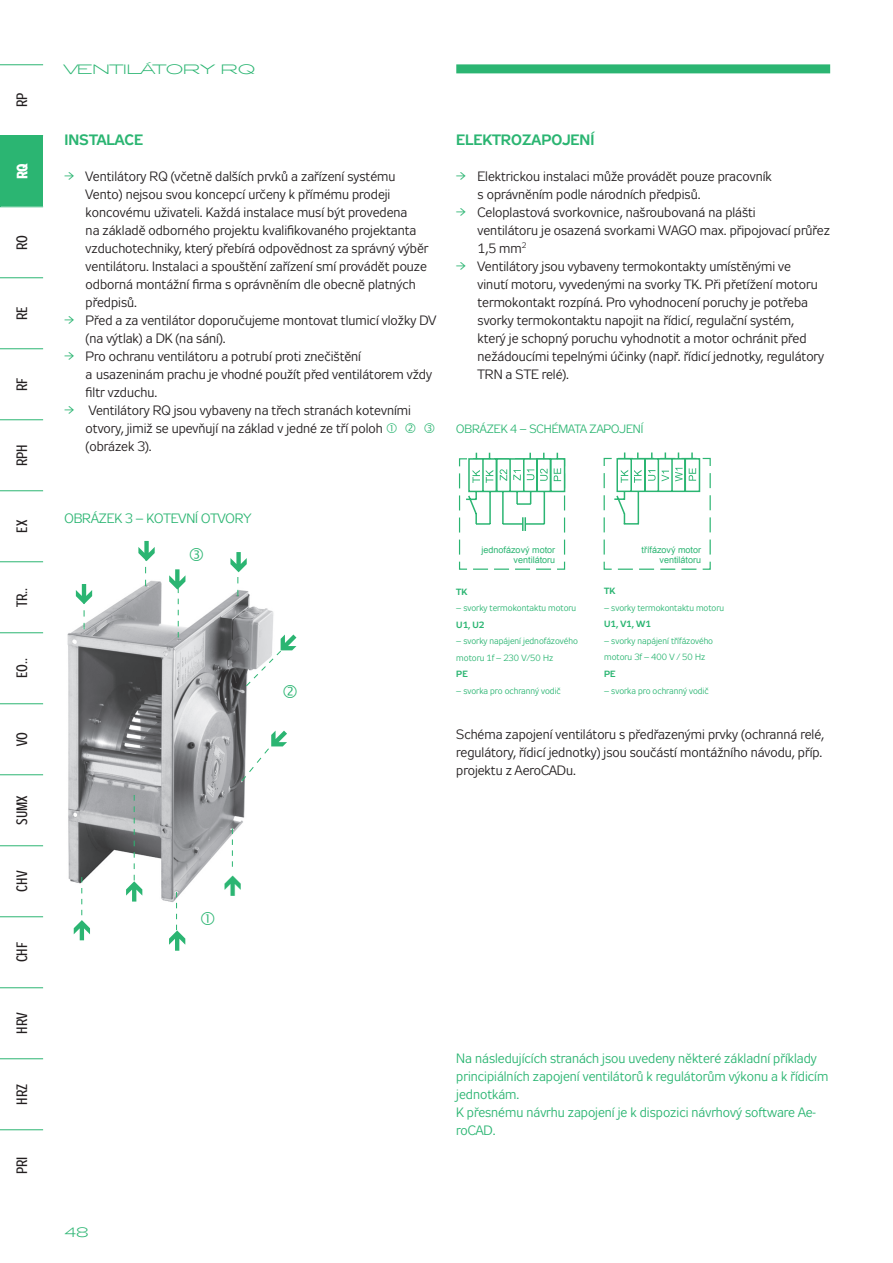
<style>
.page{position:relative;width:893px;height:1263px;background:#fff}
.page>*{position:absolute;margin:0;border:0;box-sizing:border-box;transform-origin:0 0}
.t1{font:condensed 15px "Zeppelin";color:#231f20}
._2__Nadpis_zelený{font:700 15px "Zeppelin 31";color:#2bb572}
.t2{font:700 condensed 15px "Zeppelin";color:#fff}
._4__Odrážka{font:13.5px/18px "Zeppelin 31";color:#231f20}
._1__Základ_text{font:13.5px/18px "Zeppelin 31";color:#2bb572}
._1__Základ_text-2{font:13.5px/18px "Zeppelin 31";color:#231f20}
.t3{font:13.5px "Zeppelin 51";color:#2bb572}
.t4{font:13.5px "Zeppelin 41";color:#2bb572}
.t5{font:12px "Zeppelin 31";color:#2bb572}
._1__Základ_text-3{font:9px/16.5px "Zeppelin 31";color:#2bb572}
.Popisek_8{font:9px "Arial";color:#2bb572}
._1__Základ_text-4{font:700 9px "Zeppelin 31";color:#2bb572}
.s1{color:#2bb572}
</style>
<div class="page">
<div style="left:456px;top:64px;width:374px;height:9px;background:#2bb572"></div>
<div style="left:1px;top:136px;width:42px;height:71px;background:#2bb572"></div>
<hr style="left:0;top:64px;width:43px;height:1px;background:#2bb572">
<hr style="left:0;top:135px;width:43px;height:1px;background:#2bb572">
<hr style="left:0;top:277px;width:43px;height:1px;background:#2bb572">
<hr style="left:0;top:348px;width:43px;height:1px;background:#2bb572">
<hr style="left:0;top:419px;width:43px;height:1px;background:#2bb572">
<hr style="left:0;top:490px;width:43px;height:1px;background:#2bb572">
<hr style="left:0;top:561px;width:43px;height:1px;background:#2bb572">
<hr style="left:0;top:632px;width:43px;height:1px;background:#2bb572">
<hr style="left:0;top:703px;width:43px;height:1px;background:#2bb572">
<hr style="left:0;top:774px;width:43px;height:1px;background:#2bb572">
<hr style="left:0;top:845px;width:43px;height:1px;background:#2bb572">
<hr style="left:0;top:916px;width:43px;height:1px;background:#2bb572">
<hr style="left:0;top:987px;width:43px;height:1px;background:#2bb572">
<hr style="left:0;top:1058px;width:43px;height:1px;background:#2bb572">
<hr style="left:0;top:1129px;width:43px;height:1px;background:#2bb572">
<hr style="left:0;top:136px;width:1px;height:71px;background:#2bb572">
<svg style="left:459px;top:452px;width:107px;height:118px"></svg>
<svg style="left:603px;top:452px;width:108px;height:118px"></svg>
<img style="left:67px;top:579px;width:207px;height:323px">
<svg style="left:232px;top:828px;width:1px;height:38px"></svg>
<svg style="left:74px;top:876px;width:16px;height:64px"></svg>
<svg style="left:240px;top:730px;width:47px;height:52px"></svg>
<svg style="left:169px;top:891px;width:16px;height:59px"></svg>
<svg style="left:76px;top:584px;width:16px;height:45px"></svg>
<svg style="left:138px;top:541px;width:17px;height:45px"></svg>
<svg style="left:230px;top:552px;width:17px;height:44px"></svg>
<svg style="left:169px;top:569px;width:16px;height:68px"></svg>
<svg style="left:126px;top:794px;width:16px;height:107px"></svg>
<svg style="left:225px;top:875px;width:16px;height:21px"></svg>
<svg style="left:245px;top:634px;width:52px;height:63px"></svg>
<p class="t1" style="left:14px;top:107px;width:16px;rotate:-90deg">RP</p>
<p class="t2" style="left:14px;top:179px;width:18px;rotate:-90deg">RQ</p>
<p class="t1" style="left:14px;top:250px;width:17px;rotate:-90deg">RO</p>
<p class="t1" style="left:14px;top:320px;width:15px;rotate:-90deg">RE</p>
<p class="t1" style="left:14px;top:391px;width:15px;rotate:-90deg">RF</p>
<p class="t1" style="left:14px;top:466px;width:23px;rotate:-90deg">RPH</p>
<p class="t1" style="left:14px;top:532px;width:14px;rotate:-90deg">EX</p>
<p class="t1" style="left:14px;top:607px;width:21px;rotate:-90deg">TR..</p>
<p class="t1" style="left:14px;top:678px;width:22px;rotate:-90deg">EO..</p>
<p class="t1" style="left:14px;top:746px;width:16px;rotate:-90deg">VO</p>
<p class="t1" style="left:14px;top:824px;width:31px;rotate:-90deg">SUMX</p>
<p class="t1" style="left:14px;top:891px;width:22px;rotate:-90deg">CHV</p>
<p class="t1" style="left:14px;top:962px;width:22px;rotate:-90deg">CHF</p>
<p class="t1" style="left:14px;top:1033px;width:23px;rotate:-90deg">HRV</p>
<p class="t1" style="left:14px;top:1104px;width:22px;rotate:-90deg">HRZ</p>
<p class="t1" style="left:14px;top:1173px;width:19px;rotate:-90deg">PRI</p>
<p class="t3" style="left:64px;top:62px;width:192px">VENTILÁTORY RQ</p>
<p class="_2__Nadpis_zelený" style="left:64px;top:131px;width:80px">INSTALACE</p>
<p class="_4__Odrážka" style="left:86px;top:168px;width:344px;text-indent:-21px"><span class="s1">→</span> Ventilátory RQ (včetně dalších prvků a zařízení systému Vento) nejsou svou koncepcí určeny k přímému prodeji koncovému uživateli. Každá instalace musí být provedena<br>na základě odborného projektu kvalifikovaného projektanta vzduchotechniky, který přebírá odpovědnost za správný výběr ventilátoru. Instalaci a spouštění zařízení smí provádět pouze odborná montážní firma s oprávněním dle obecně platných předpisů.</p>
<p class="_4__Odrážka" style="left:86px;top:312px;width:352px;text-indent:-21px"><span class="s1">→</span> Před a za ventilátor doporučujeme montovat tlumicí vložky DV (na výtlak) a DK (na sání).</p>
<p class="_4__Odrážka" style="left:86px;top:348px;width:348px;text-indent:-21px"><span class="s1">→</span> Pro ochranu ventilátoru a potrubí proti znečištění<br>a usazeninám prachu je vhodné použít před ventilátorem vždy filtr vzduchu.</p>
<p class="_4__Odrážka" style="left:86px;top:402px;width:327px;text-indent:-21px"><span class="s1">→</span> Ventilátory RQ jsou vybaveny na třech stranách kotevními otvory, jimiž se upevňují na základ v jedné ze tří poloh (obrázek 3).</p>
<p class="_2__Nadpis_zelený" style="left:456px;top:131px;width:139px">ELEKTROZAPOJENÍ</p>
<p class="_4__Odrážka" style="left:477px;top:168px;width:296px;text-indent:-21px"><span class="s1">→</span> Elektrickou instalaci může provádět pouze pracovník s oprávněním podle národních předpisů.</p>
<p class="_4__Odrážka" style="left:477px;top:204px;width:354px;text-indent:-21px"><span class="s1">→</span> Celoplastová svorkovnice, našroubovaná na plášti<br>ventilátoru je osazená svorkami WAGO max. připojovací průřez<br>1,5 mm<sup>2</sup></p>
<p class="_4__Odrážka" style="left:477px;top:258px;width:348px;text-indent:-21px"><span class="s1">→</span> Ventilátory jsou vybaveny termokontakty umístěnými ve vinutí motoru, vyvedenými na svorky TK. Při přetížení motoru termokontakt rozpíná. Pro vyhodnocení poruchy je potřeba svorky termokontaktu napojit na řídicí, regulační systém, který je schopný poruchu vyhodnotit a motor ochránit před nežádoucími tepelnými účinky (např. řídicí jednotky, regulátory TRN a STE relé).</p>
<p class="t5" style="left:456px;top:422px;width:189px">OBRÁZEK 4 – SCHÉMATA ZAPOJENÍ</p>
<p class="_1__Základ_text" style="left:64px;top:510px;width:189px">OBRÁZEK 3 – KOTEVNÍ OTVORY</p>
<p class="Popisek_8" style="left:481px;top:543px;width:75px">jednofázový motor</p>
<p class="Popisek_8" style="left:513px;top:554px;width:43px">ventilátoru</p>
<p class="Popisek_8" style="left:641px;top:543px;width:61px">třífázový motor</p>
<p class="Popisek_8" style="left:659px;top:554px;width:43px">ventilátoru</p>
<p class="_1__Základ_text-4" style="left:604px;top:586px;width:13px">TK</p>
<p class="_1__Základ_text-3" style="left:604px;top:600px;width:121px">– svorky termokontaktu motoru</p>
<p class="_1__Základ_text-4" style="left:604px;top:619px;width:48px">U1, V1, W1</p>
<p class="_1__Základ_text-3" style="left:604px;top:633px;width:110px">– svorky napájení třífázového motoru 3f – 400 V / 50 Hz</p>
<p class="_1__Základ_text-4" style="left:604px;top:668px;width:13px">PE</p>
<p class="_1__Základ_text-3" style="left:604px;top:683px;width:106px">– svorka pro ochranný vodič</p>
<p class="_1__Základ_text-2" style="left:456px;top:726px;width:369px">Schéma zapojení ventilátoru s předřazenými prvky (ochranná relé, regulátory, řídicí jednotky) jsou součástí montážního návodu, příp. projektu z AeroCADu.</p>
<p class="_1__Základ_text-4" style="left:456px;top:586px;width:13px">TK</p>
<p class="_1__Základ_text-3" style="left:456px;top:600px;width:121px">– svorky termokontaktu motoru</p>
<p class="_1__Základ_text-4" style="left:456px;top:619px;width:30px">U1, U2</p>
<p class="_1__Základ_text-3" style="left:456px;top:633px;width:123px">– svorky napájení jednofázového motoru 1f – 230 V/50 Hz</p>
<p class="_1__Základ_text-4" style="left:456px;top:668px;width:13px">PE</p>
<p class="_1__Základ_text-3" style="left:456px;top:683px;width:106px">– svorka pro ochranný vodič</p>
<p class="t4" style="left:64px;top:1225px;width:25px">48</p>
<p class="_1__Základ_text" style="left:456px;top:1050px;width:373px">Na následujících stranách jsou uvedeny některé základní příklady principiálních zapojení ventilátorů k regulátorům výkonu a k řídicím jednotkám.</p>
<p class="_1__Základ_text" style="left:456px;top:1104px;width:361px">K přesnému návrhu zapojení je k dispozici návrhový software Ae&shy;roCAD.</p>
</div>
